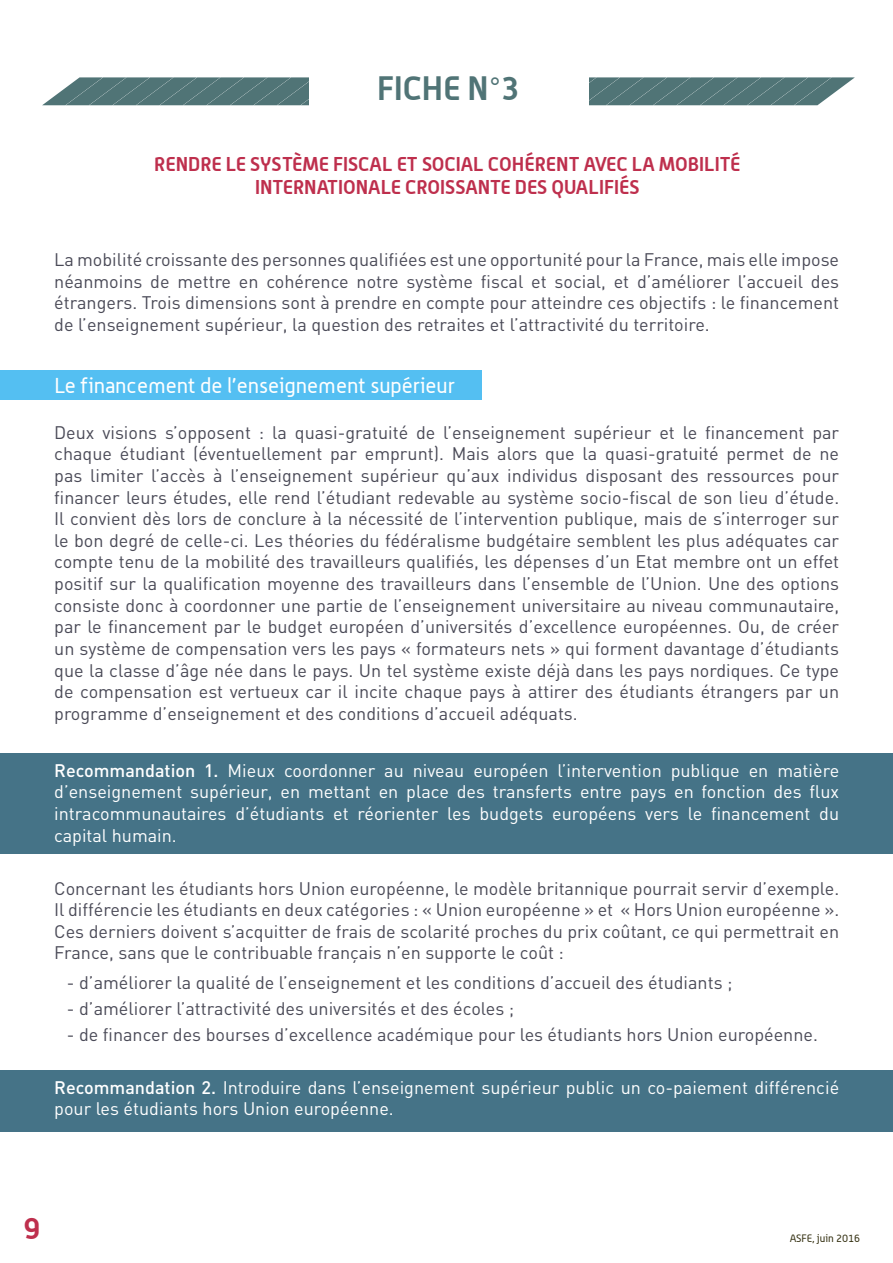
<style>
.page{position:relative;width:893px;height:1263px;background:#fff}
.page>*{position:absolute;margin:0;border:0;box-sizing:border-box;transform-origin:0 0}
.t1{font:700 33px "Alwyn";color:#507476}
.t2{font:700 30px "Alwyn";color:#be2f4d}
.t3{font:21px "Alwyn";color:#fff}
.t4{font:700 19.5px/23.4px "Alwyn";color:#be2f4d;text-align:center}
.t5{font:18px/21.6px "DIN";color:#4a4a57;text-align:justify}
.t6{font:18px/21.6px "DIN";color:#fff;text-align:justify}
.t7{font:10.5px "Alwyn";color:#343011}
.s1{font-weight:500}
</style>
<div class="page">
<svg style="left:42px;top:77px;width:813px;height:28px;background:#618183"></svg>
<div style="left:309px;top:54px;width:280px;height:67px;background:#fff"></div>
<div style="left:0;top:370px;width:482px;height:30px;background:#54bff2"></div>
<div style="left:0;top:753px;width:893px;height:101px;background:#457387"></div>
<div style="left:0;top:1070px;width:893px;height:61px;background:#457387"></div>
<p class="t1" style="left:377px;top:67px;width:145px">FICHE N°3</p>
<p class="t4" style="left:154px;top:152px;width:587px">RENDRE LE SYSTÈME FISCAL ET SOCIAL COHÉRENT AVEC LA MOBILITÉ<br>INTERNATIONALE CROISSANTE DES QUALIFIÉS</p>
<p class="t5" style="left:54px;top:248px;width:786px">La mobilité croissante des personnes qualifiées est une opportunité pour la France, mais elle impose néanmoins de mettre en cohérence notre système fiscal et social, et d’améliorer l’accueil des étrangers. Trois dimensions sont à prendre en compte pour atteindre ces objectifs : le financement de l’enseignement supérieur, la question des retraites et l’attractivité du territoire.</p>
<p class="t3" style="left:54px;top:373px;width:402px">Le financement de l’enseignement supérieur</p>
<p class="t5" style="left:54px;top:421px;width:786px">Deux visions s’opposent : la quasi-gratuité de l’enseignement supérieur et le financement par chaque étudiant (éventuellement par emprunt). Mais alors que la quasi-gratuité permet de ne pas limiter l’accès à l’enseignement supérieur qu’aux individus disposant des ressources pour financer leurs études, elle rend l’étudiant redevable au système socio-fiscal de son lieu d’étude.<br>Il convient dès lors de conclure à la nécessité de l’intervention publique, mais de s’interroger sur le bon degré de celle-ci. Les théories du fédéralisme budgétaire semblent les plus adéquates car compte tenu de la mobilité des travailleurs qualifiés, les dépenses d’un Etat membre ont un effet positif sur la qualification moyenne des travailleurs dans l’ensemble de l’Union. Une des options consiste donc à coordonner une partie de l’enseignement universitaire au niveau communautaire, par le financement par le budget européen d’universités d’excellence européennes. Ou, de créer un système de compensation vers les pays « formateurs nets » qui forment davantage d’étudiants que la classe d’âge née dans le pays. Un tel système existe déjà dans les pays nordiques. Ce type de compensation est vertueux car il incite chaque pays à attirer des étudiants étrangers par un programme d’enseignement et des conditions d’accueil adéquats.</p>
<p class="t6" style="left:54px;top:759px;width:786px"><span class="s1">Recommandation 1.</span> Mieux coordonner au niveau européen l’intervention publique en matière d’enseignement supérieur, en mettant en place des transferts entre pays en fonction des flux intracommunautaires d’étudiants et réorienter les budgets européens vers le financement du capital humain.</p>
<p class="t5" style="left:54px;top:877px;width:786px">Concernant les étudiants hors Union européenne, le modèle britannique pourrait servir d’exemple.<br>Il différencie les étudiants en deux catégories : « Union européenne » et « Hors Union européenne ».<br>Ces derniers doivent s’acquitter de frais de scolarité proches du prix coûtant, ce qui permettrait en France, sans que le contribuable français n’en supporte le coût :</p>
<p class="t5" style="left:67px;top:972px;width:667px">- d’améliorer la qualité de l’enseignement et les conditions d’accueil des étudiants ;</p>
<p class="t5" style="left:67px;top:998px;width:449px">- d’améliorer l’attractivité des universités et des écoles ;</p>
<p class="t5" style="left:67px;top:1023px;width:752px">- de financer des bourses d’excellence académique pour les étudiants hors Union européenne.</p>
<p class="t6" style="left:54px;top:1076px;width:786px"><span class="s1">Recommandation 2.</span> Introduire dans l’enseignement supérieur public un co-paiement différencié pour les étudiants hors Union européenne.</p>
<p class="t2" style="left:23px;top:1210px;width:19px">9</p>
<p class="t7" style="left:790px;top:1232px;width:72px">ASFE, juin 2016</p>
</div>
